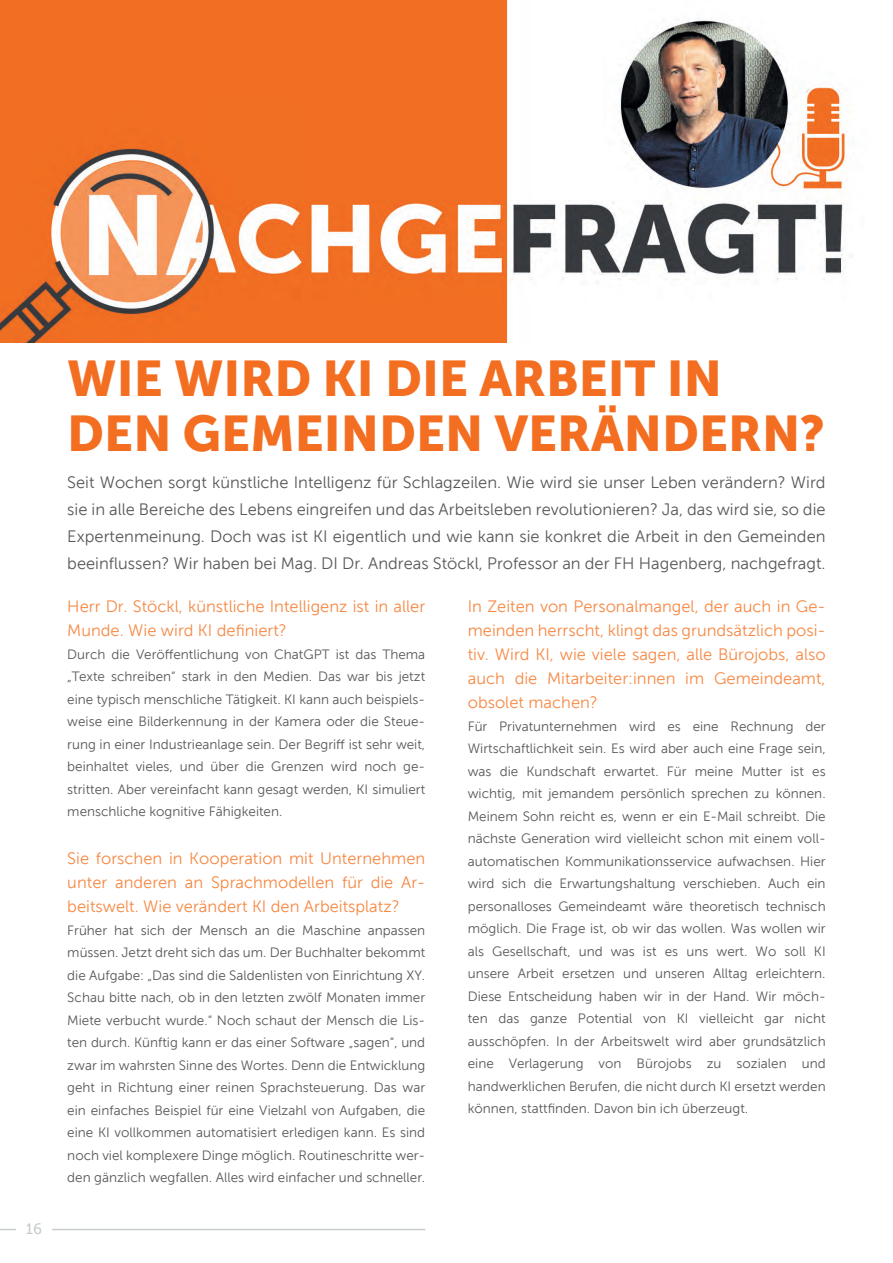
<style>
.page{position:relative;width:893px;height:1263px;background:#fff}
.page>*{position:absolute;margin:0;border:0;box-sizing:border-box;transform-origin:0 0}
.t1{font:49.5px/55.5px "Museo Sans 900";color:#f36e21}
.t2{font:16.5px/24px "Museo Sans 300";color:#f68945;text-align:justify}
.t3{font:16.5px/27px "Museo Sans 300";color:#57585a;text-align:justify}
.t4{font:15px "Museo Sans 500";color:#c7cccd}
.t5{font:13.5px/22.5px "Museo Sans 300";color:#57585a;text-align:justify}
</style>
<div class="page">
<img style="left:0;top:0;width:851px;height:342px">
<svg style="left:0;top:1229px;width:16px;height:1px"></svg>
<hr style="left:52px;top:1229px;width:373px;height:1px;background:#c7cccd">
<p class="t4" style="left:26px;top:1221px;width:18px">16</p>
<h1 class="t1" style="left:67px;top:350px;width:759px">WIE WIRD KI DIE ARBEIT IN<br>DEN GEMEINDEN VERÄNDERN?</h1>
<p class="t3" style="left:67px;top:469px;width:760px">Seit Wochen sorgt künstliche Intelligenz für Schlagzeilen. Wie wird sie unser Leben verändern? Wird sie in alle Bereiche des Lebens eingreifen und das Arbeitsleben revolutionieren? Ja, das wird sie, so die Expertenmeinung. Doch was ist KI eigentlich und wie kann sie konkret die Arbeit in den Gemeinden beeinflussen? Wir haben bei Mag. DI Dr. Andreas Stöckl, Professor an der FH Hagenberg, nachgefragt.</p>
<p class="t2" style="left:67px;top:594px;width:359px">Herr Dr. Stöckl, künstliche Intelligenz ist in aller<br>Munde. Wie wird KI definiert?</p>
<p class="t5" style="left:67px;top:643px;width:359px">Durch die Veröffentlichung von ChatGPT ist das Thema „Texte schreiben“ stark in den Medien. Das war bis jetzt eine typisch menschliche Tätigkeit. KI kann auch beispiels&shy;weise eine Bilderkennung in der Kamera oder die Steue&shy;rung in einer Industrieanlage sein. Der Begriff ist sehr weit, beinhaltet vieles, und über die Grenzen wird noch ge&shy;stritten. Aber vereinfacht kann gesagt werden, KI simuliert menschliche kognitive Fähigkeiten.</p>
<p class="t2" style="left:67px;top:846px;width:359px">Sie forschen in Kooperation mit Unternehmen unter anderen an Sprachmodellen für die Ar&shy;beitswelt. Wie verändert KI den Arbeitsplatz?</p>
<p class="t5" style="left:67px;top:919px;width:359px">Früher hat sich der Mensch an die Maschine anpassen müssen. Jetzt dreht sich das um. Der Buchhalter bekommt die Aufgabe: „Das sind die Saldenlisten von Einrichtung XY.<br>Schau bitte nach, ob in den letzten zwölf Monaten immer Miete verbucht wurde.“ Noch schaut der Mensch die Lis&shy;ten durch. Künftig kann er das einer Software „sagen“, und zwar im wahrsten Sinne des Wortes. Denn die Entwicklung geht in Richtung einer reinen Sprachsteuerung. Das war ein einfaches Beispiel für eine Vielzahl von Aufgaben, die eine KI vollkommen automatisiert erledigen kann. Es sind noch viel komplexere Dinge möglich. Routineschritte wer&shy;den gänzlich wegfallen. Alles wird einfacher und schneller.</p>
<p class="t2" style="left:468px;top:594px;width:359px">In Zeiten von Personalmangel, der auch in Ge&shy;meinden herrscht, klingt das grundsätzlich posi&shy;tiv. Wird KI, wie viele sagen, alle Bürojobs, also auch die Mitarbeiter:innen im Gemeindeamt, obsolet machen?</p>
<p class="t5" style="left:468px;top:715px;width:359px">Für Privatunternehmen wird es eine Rechnung der Wirtschaftlichkeit sein. Es wird aber auch eine Frage sein, was die Kundschaft erwartet. Für meine Mutter ist es wichtig, mit jemandem persönlich sprechen zu können.<br>Meinem Sohn reicht es, wenn er ein E-Mail schreibt. Die nächste Generation wird vielleicht schon mit einem voll&shy;automatischen Kommunikationsservice aufwachsen. Hier wird sich die Erwartungshaltung verschieben. Auch ein personalloses Gemeindeamt wäre theoretisch technisch möglich. Die Frage ist, ob wir das wollen. Was wollen wir als Gesellschaft, und was ist es uns wert. Wo soll KI unsere Arbeit ersetzen und unseren Alltag erleichtern.<br>Diese Entscheidung haben wir in der Hand. Wir möch&shy;ten das ganze Potential von KI vielleicht gar nicht ausschöpfen. In der Arbeitswelt wird aber grundsätzlich eine Verlagerung von Bürojobs zu sozialen und handwerklichen Berufen, die nicht durch KI ersetzt werden können, stattfinden. Davon bin ich überzeugt.</p>
</div>
